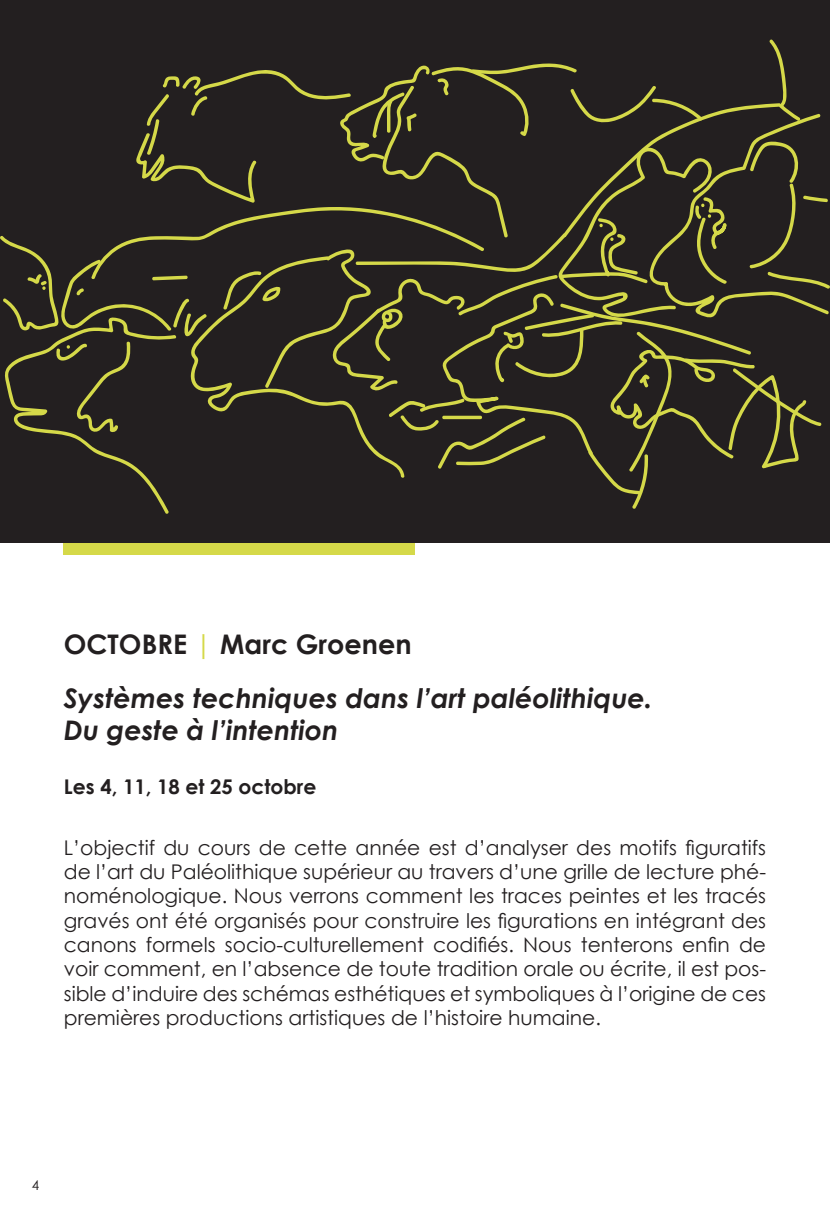
<style>
.page{position:relative;width:830px;height:1212px;background:#fff}
.page>*{position:absolute;margin:0;border:0;box-sizing:border-box;transform-origin:0 0}
.t1{font:italic 700 27px "Century Gothic";color:#231f20}
.t2{font:700 27px "Century Gothic";color:#231f20}
.t3{font:20.25px/24.3px "Century Gothic";color:#231f20;text-align:justify}
.t4{font:700 20.25px "Century Gothic";color:#231f20}
.t5{font:13.5px "Century Gothic";color:#231f20}
.s1{font-weight:400;color:#d5d949}
</style>
<div class="page">
<div style="left:64px;top:529px;width:351px;height:26px;background:#d5d949"></div>
<div style="left:0;top:0;width:829px;height:542px;background:#231f20"></div>
<svg style="left:0;top:39px;width:829px;height:475px"></svg>
<p class="t2" style="left:64px;top:624px;width:349px">OCTOBRE <span class="s1">|</span> Marc Groenen</p>
<p class="t1" style="left:64px;top:678px;width:590px">Systèmes techniques dans l’art paléolithique.</p>
<p class="t1" style="left:64px;top:710px;width:276px">Du geste à l’intention</p>
<p class="t4" style="left:64px;top:772px;width:254px">Les 4, 11, 18 et 25 octobre</p>
<p class="t3" style="left:64px;top:835px;width:703px">L’objectif du cours de cette année est d’analyser des motifs figuratifs de l’art du Paléolithique supérieur au travers d’une grille de lecture phé&shy;noménologique. Nous verrons comment les traces peintes et les tracés gravés ont été organisés pour construire les figurations en intégrant des canons formels socio-culturellement codifiés. Nous tenterons enfin de voir comment, en l’absence de toute tradition orale ou écrite, il est pos&shy;sible d’induire des schémas esthétiques et symboliques à l’origine de ces premières productions artistiques de l’histoire humaine.</p>
<p class="t5" style="left:32px;top:1176px;width:9px">4</p>
</div>
